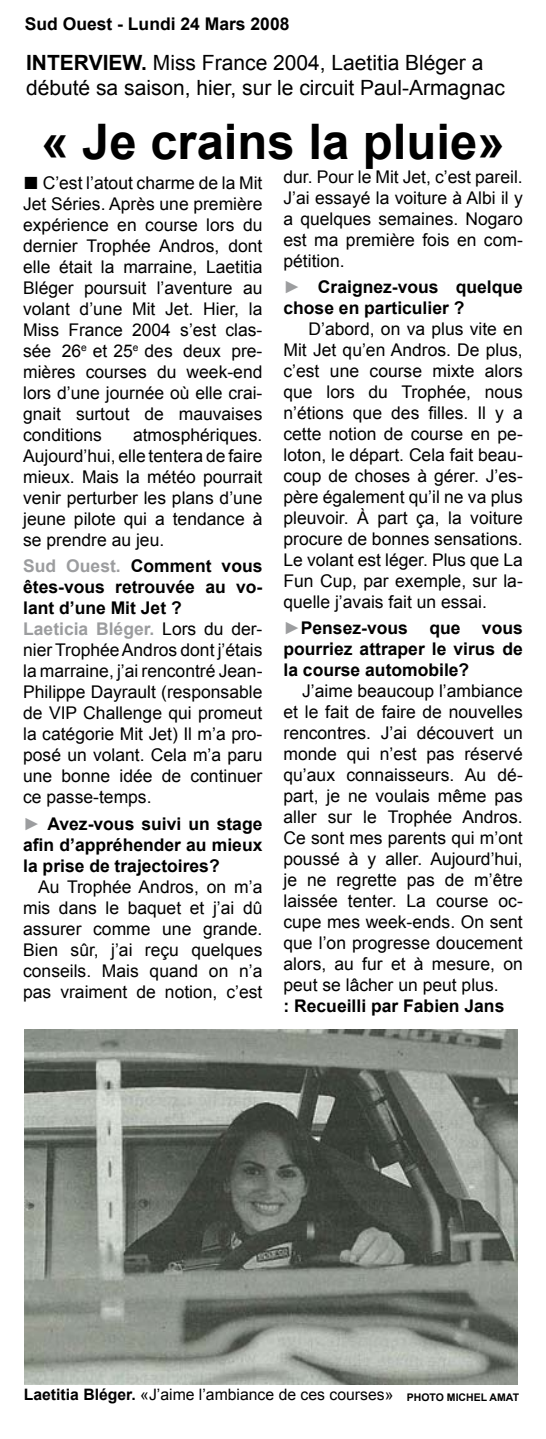
<style>
.page{position:relative;width:546px;height:1439px;background:#fff}
.page>*{position:absolute;margin:0;border:0;box-sizing:border-box;transform-origin:0 0}
.t1{font:700 49px "Arial";color:#000}
.t2{font:21px/25.2px "Arial";color:#000}
.t3{font:17.5px/21px "Arial";color:#000;text-align:justify}
.t4{font:700 17.5px/21px "Arial";color:#000;text-align:justify}
.t5{font:15.75px "Arial";color:#000}
.s1{font-weight:700}
.s2{font-weight:400;color:#9c9d9f}
.s3{font-weight:700;font-size:26.25px}
.s4{font-weight:700;color:#9c9d9f}
.s5{font-weight:700;font-size:10.5px}
</style>
<div class="page">
<img style="left:25px;top:1029px;width:492px;height:355px">
<p class="t4" style="left:25px;top:14px;width:266px">Sud Ouest - Lundi 24 Mars 2008</p>
<p class="t2" style="left:26px;top:50px;width:480px"><span class="s1">INTERVIEW.</span> Miss France 2004, Laetitia Bléger a débuté sa saison, hier, sur le circuit Paul-Armagnac</p>
<h1 class="t1" style="left:41px;top:109px;width:465px">« Je crains la pluie»</h1>
<p class="t3" style="left:283px;top:166px;width:241px">dur. Pour le Mit Jet, c’est pareil.<br>J’ai essayé la voiture à Albi il y a quelques semaines. Nogaro est ma première fois en com&shy;pétition.</p>
<p class="t4" style="left:283px;top:277px;width:241px"><span class="s2">►</span> Craignez-vous quelque chose en particulier ?</p>
<p class="t3" style="left:283px;top:318px;width:241px;text-indent:25px">D’abord, on va plus vite en Mit Jet qu’en Andros. De plus, c’est une course mixte alors que lors du Trophée, nous n’étions que des filles. Il y a cette notion de course en pe&shy;loton, le départ. Cela fait beau&shy;coup de choses à gérer. J’es&shy;père également qu’il ne va plus pleuvoir. À part ça, la voiture procure de bonnes sensations.<br>Le volant est léger. Plus que La Fun Cup, par exemple, sur la&shy;quelle j’avais fait un essai.</p>
<p class="t4" style="left:283px;top:618px;width:241px"><span class="s2">►</span>Pensez-vous que vous pourriez attraper le virus de la course automobile?</p>
<p class="t3" style="left:283px;top:681px;width:241px;text-indent:19px">J’aime beaucoup l’ambiance et le fait de faire de nouvelles rencontres. J’ai découvert un monde qui n’est pas réservé qu’aux connaisseurs. Au dé&shy;part, je ne voulais même pas aller sur le Trophée Andros.<br>Ce sont mes parents qui m’ont poussé à y aller. Aujourd’hui, je ne regrette pas de m’être laissée tenter. La course oc&shy;cupe mes week-ends. On sent que l’on progresse doucement alors, au fur et à mesure, on peut se lâcher un peut plus.</p>
<p class="t4" style="left:283px;top:996px;width:222px">: Recueilli par Fabien Jans</p>
<p class="t3" style="left:23px;top:173px;width:241px"><span class="s3">■</span> C’est l’atout charme de la Mit Jet Séries. Après une première expérience en course lors du dernier Trophée Andros, dont elle était la marraine, Laetitia Bléger poursuit l’aventure au volant d’une Mit Jet. Hier, la Miss France 2004 s’est clas&shy;sée 26<sup>e</sup> et 25<sup>e</sup> des deux pre&shy;mières courses du week-end lors d’une journée où elle crai&shy;gnait surtout de mauvaises conditions</p>
<p class="t3" style="left:23px;top:425px;width:241px;text-indent:110px">atmosphériques.<br>Aujourd’hui, elle tentera de faire mieux. Mais la météo pourrait venir perturber les plans d’une jeune pilote qui a tendance à se prendre au jeu.</p>
<p class="t3" style="left:23px;top:556px;width:241px;text-align:left"><span class="s4">Sud Ouest.</span> <span class="s1">Comment vous êtes-vous retrouvée au vo&shy;lant d’une Mit Jet ?<br></span><span class="s4">Laeticia Bléger.</span> Lors du der&shy;nier Trophée Andros dont j’étais la marraine, j’ai rencontré Jean-<br>Philippe Dayrault (responsable de VIP Challenge qui promeut la catégorie Mit Jet) Il m’a pro&shy;posé un volant. Cela m’a paru une bonne idée de continuer ce passe-temps.</p>
<p class="t4" style="left:23px;top:813px;width:241px"><span class="s2">►</span> Avez-vous suivi un stage afin d’appréhender au mieux la prise de trajectoires?</p>
<p class="t3" style="left:23px;top:876px;width:241px;text-indent:15px">Au Trophée Andros, on m’a mis dans le baquet et j’ai dû assurer comme une grande.<br>Bien sûr, j’ai reçu quelques conseils. Mais quand on n’a pas vraiment de notion, c’est</p>
<p class="t5" style="left:24px;top:1384px;width:496px"><span class="s1">Laetitia Bléger.</span> «J’aime l’ambiance de ces courses» <span class="s5">PHOTO MICHEL AMAT</span></p>
</div>
